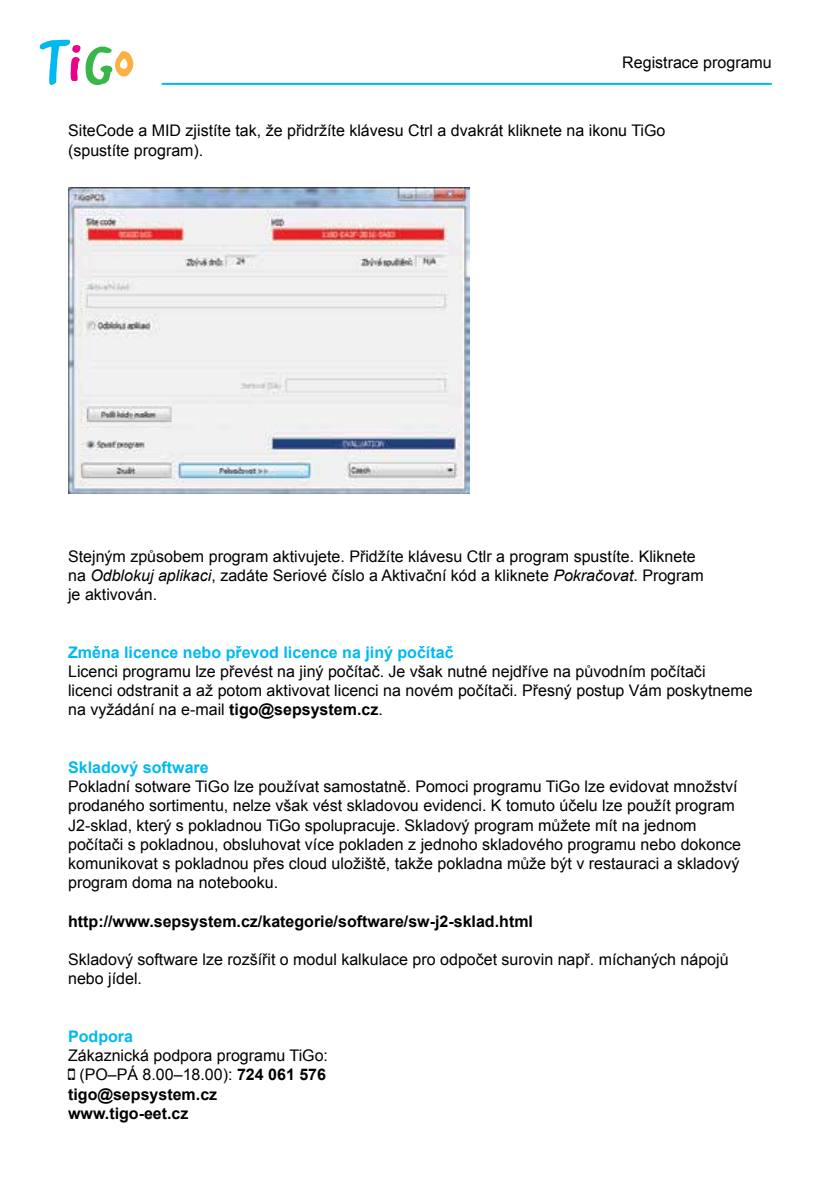
<style>
.page{position:relative;width:840px;height:1191px;background:#fff}
.page>*{position:absolute;margin:0;border:0;box-sizing:border-box;transform-origin:0 0}
.t1{font:16px/19.2px "Arial";color:#000}
.t2{font:700 16px "Arial";color:#000}
.t3{font:700 16px "Arial";color:#00b9f1}
.s1{font-style:italic}
.s2{font-weight:700}
</style>
<div class="page">
<svg style="left:39px;top:39px;width:95px;height:47px"></svg>
<hr style="left:162px;top:83px;width:609px;height:2px;background:#00b9f1">
<img style="left:68px;top:187px;width:401px;height:306px">
<p class="t1" style="left:622px;top:53px;width:151px">Registrace programu</p>
<p class="t1" style="left:68px;top:121px;width:598px">SiteCode a MID zjistíte tak, že přidržíte klávesu Ctrl a dvakrát kliknete na ikonu TiGo (spustíte program).</p>
<p class="t1" style="left:68px;top:547px;width:636px">Stejným způsobem program aktivujete. Přidžíte klávesu Ctlr a program spustíte. Kliknete na <span class="s1">Odblokuj aplikaci</span>, zadáte Seriové číslo a Aktivační kód a kliknete <span class="s1">Pokračovat</span>. Program je aktivován.</p>
<p class="t3" style="left:68px;top:641px;width:387px">Změna licence nebo převod licence na jiný počítač</p>
<p class="t1" style="left:68px;top:662px;width:685px">Licenci programu lze převést na jiný počítač. Je však nutné nejdříve na původním počítači licenci odstranit a až potom aktivovat licenci na novém počítači. Přesný postup Vám poskytneme na vyžádání na e-mail <span class="s2">tigo@sepsystem.cz</span>.</p>
<p class="t3" style="left:68px;top:757px;width:142px">Skladový software</p>
<p class="t1" style="left:68px;top:777px;width:674px">Pokladní sotware TiGo lze používat samostatně. Pomoci programu TiGo lze evidovat množství prodaného sortimentu, nelze však vést skladovou evidenci. K tomuto účelu lze použít program J2-sklad, který s pokladnou TiGo spolupracuje. Skladový program můžete mít na jednom počítači s pokladnou, obsluhovat více pokladen z jednoho skladového programu nebo dokonce komunikovat s pokladnou přes cloud uložiště, takže pokladna může být v restauraci a skladový program doma na notebooku.</p>
<p class="t2" style="left:68px;top:910px;width:466px">http://www.sepsystem.cz/kategorie/software/sw-j2-sklad.html</p>
<p class="t1" style="left:68px;top:950px;width:661px">Skladový software lze rozšířit o modul kalkulace pro odpočet surovin např. míchaných nápojů nebo jídel.</p>
<p class="t3" style="left:68px;top:1025px;width:66px">Podpora</p>
<p class="t1" style="left:68px;top:1046px;width:261px">Zákaznická podpora programu TiGo:</p>
<p class="t1" style="left:79px;top:1065px;width:248px">(PO–PÁ 8.00–18.00): <span class="s2">724 061 576</span></p>
<p class="t2" style="left:68px;top:1083px;width:150px">tigo@sepsystem.cz</p>
<p class="t2" style="left:68px;top:1102px;width:122px">www.tigo-eet.cz</p>
</div>
